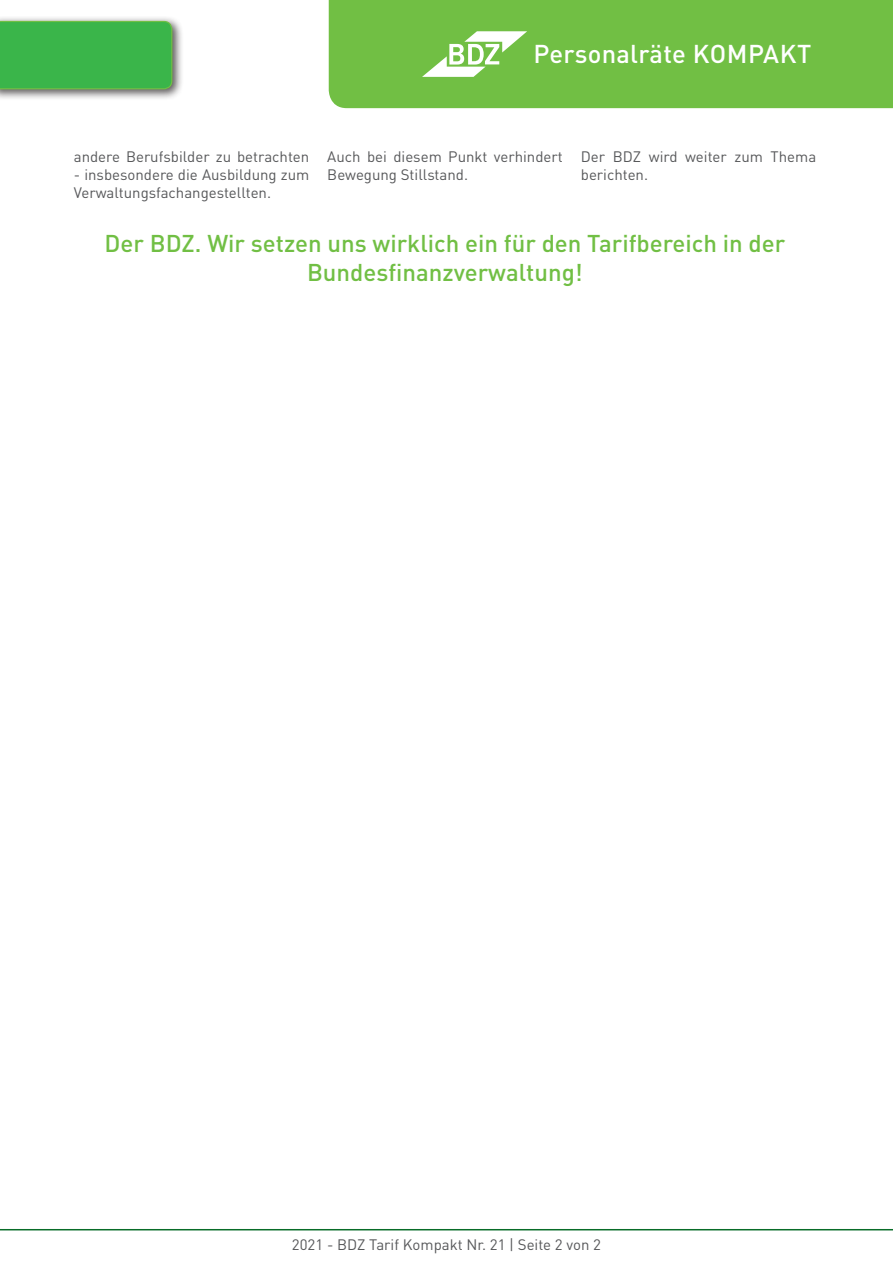
<style>
.page{position:relative;width:893px;height:1263px;background:#fff}
.page>*{position:absolute;margin:0;border:0;box-sizing:border-box;transform-origin:0 0}
.t1{font:500 25.5px "DIN Pro";letter-spacing:.01em;color:#fff}
.t2{font:500 24px/28.8px "DIN Pro";color:#71bf44;text-align:center}
.t3{font:15px/18px "DIN Pro";color:#57585a}
</style>
<div class="page">
<div style="left:329px;top:0;width:564px;height:108px;background:#71bf44"></div>
<hr style="left:0;top:1229px;width:893px;height:1px;background:#086c28">
<svg style="left:422px;top:31px;width:105px;height:46px"></svg>
<div style="left:0;top:16px;width:184px;height:84px;background:#231f20;opacity:.75"></div>
<svg style="left:0;top:20px;width:173px;height:70px;background:#40b44c"></svg>
<div style="left:72px;top:38px;width:78px;height:34px;background:#3ab54a"></div>
<p class="t1" style="left:534px;top:36px;width:279px">Personalräte KOMPAKT</p>
<p class="t3" style="left:74px;top:147px;width:237px">andere Berufsbilder zu betrachten</p>
<p class="t3" style="left:74px;top:165px;width:237px">- insbesondere die Ausbildung zum<br>Verwaltungsfachangestellten.</p>
<p class="t3" style="left:327px;top:147px;width:237px">Auch bei diesem Punkt verhindert<br>Bewegung Stillstand.</p>
<p class="t3" style="left:581px;top:147px;width:237px">Der BDZ wird weiter zum Thema berichten.</p>
<p class="t2" style="left:105px;top:228px;width:682px">Der BDZ. Wir setzen uns wirklich ein für den Tarifbereich in der<br>Bundesfinanzverwaltung!</p>
<p class="t3" style="left:292px;top:1235px;width:311px">2021 - BDZ Tarif Kompakt Nr. 21 | Seite 2 von 2</p>
</div>
